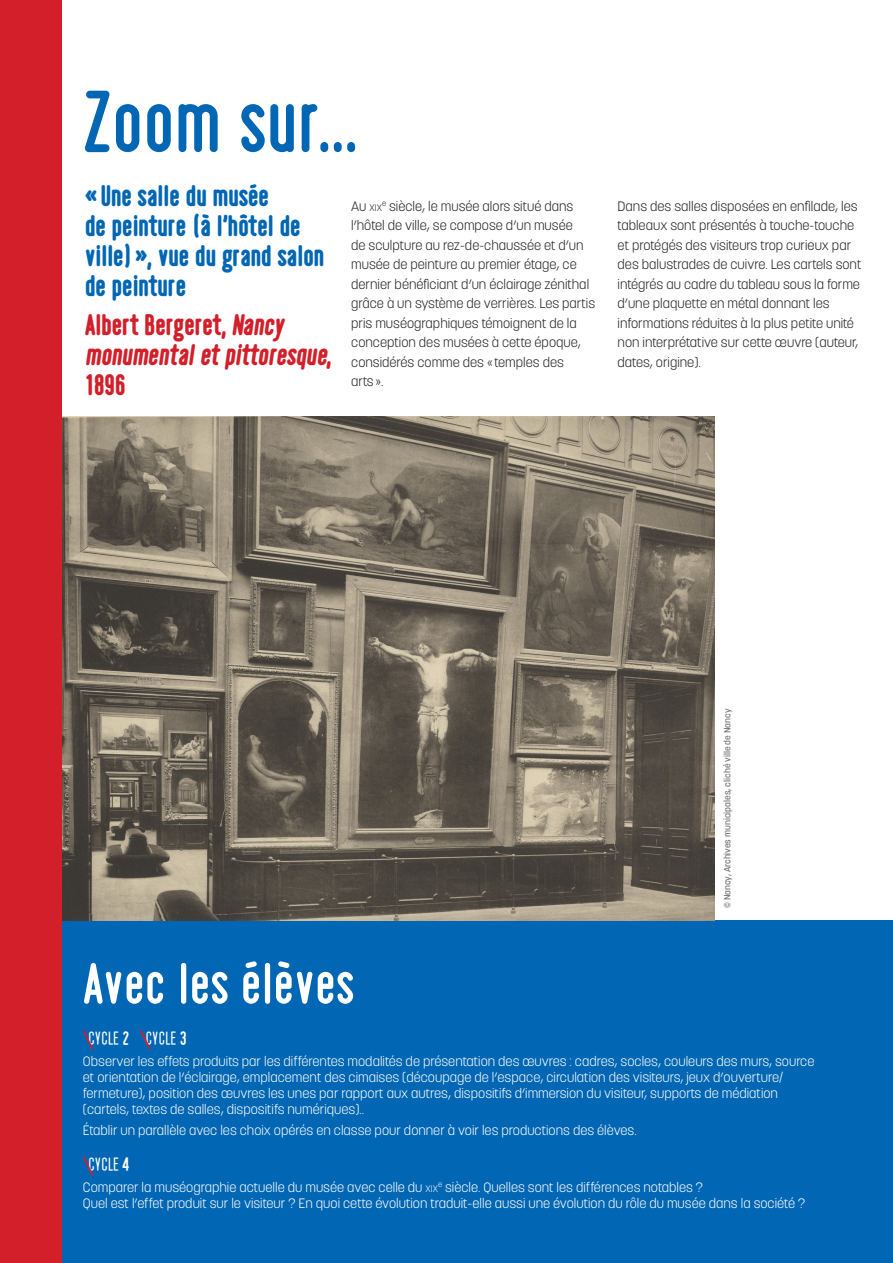
<style>
.page{position:relative;width:893px;height:1263px;background:#fff}
.page>*{position:absolute;margin:0;border:0;box-sizing:border-box;transform-origin:0 0}
.t1{font:700 90px "Playtime";color:#0166b3}
.t2{font:700 60px "Playtime";color:#fff}
.t3{font:900 30px/30px "Playtime";color:#0166b3}
.t4{font:900 30px/30px "Playtime";color:#d31f2a}
.t5{font:20.1px "Playtime";letter-spacing:-.02em;color:#fff}
.t6{font:300 13.5px/16.2px "Korolev";color:#fff}
.t7{font:300 13.5px/19.5px "Korolev";color:#231f20}
.t8{font:300 9.45px "Korolev";color:#231f20}
.t9{font:500 9px "Korolev";color:#6c6d70}
.s1{font-size:13.5px}
.s2{font-weight:700}
.s3{font-size:9.45px}
</style>
<div class="page">
<div style="left:62px;top:921px;width:831px;height:342px;background:#0166b3"></div>
<svg style="left:83px;top:1030px;width:10px;height:20px"></svg>
<svg style="left:140px;top:1030px;width:11px;height:20px"></svg>
<svg style="left:83px;top:1156px;width:10px;height:20px"></svg>
<img style="left:62px;top:417px;width:652px;height:504px">
<div style="left:0;top:0;width:62px;height:1263px;background:#d31f2a"></div>
<p class="t1" style="left:83px;top:71px;width:276px">Zoom sur...</p>
<p class="t3" style="left:85px;top:181px;width:241px">«Une salle du musée<br>de peinture (à l’hôtel de ville)», vue du grand salon de peinture</p>
<p class="t4" style="left:85px;top:309px;width:248px">Albert Bergeret, Nancy monumentaletpittoresque,<br>1896</p>
<p class="t7" style="left:351px;top:196px;width:245px;text-indent:31px"><sup>e</sup> siècle, le musée alors situé dans l’hôtel de ville, se compose d’un musée<br>de sculpture au rez-de-chaussée et d’un musée de peinture au premier étage, ce dernier bénéficiant d’un éclairage zénithal grâce à un système de verrières. Les partis pris muséographiques témoignent de la conception des musées à cette époque, considérés comme des « temples des arts».</p>
<p class="t7" style="left:618px;top:196px;width:245px">Dans des salles disposées en enfilade, les tableaux sont présentés à touche-touche et protégés des visiteurs trop curieux par des balustrades de cuivre. Les cartels sont intégrés au cadre du tableau sous la forme d’une plaquette en métal donnant les informations réduites à la plus petite unité non interprétative sur cette œuvre (auteur, dates, origine).</p>
<p class="t8" style="left:351px;top:202px;width:32px"><span class="s1">Au</span> XIX</p>
<p class="t9" style="left:722px;top:908px;width:201px;rotate:-90deg">© Nancy, Archives municipales, cliché ville de Nancy</p>
<p class="t2" style="left:83px;top:949px;width:273px">Avec les élèves</p>
<p class="t5" style="left:88px;top:1027px;width:43px">CYCLE <span class="s2">2</span></p>
<p class="t5" style="left:145px;top:1027px;width:43px">CYCLE <span class="s2">3</span></p>
<p class="t6" style="left:83px;top:1053px;width:733px">Observer les effets produits par les différentes modalités de présentation des œuvres : cadres, socles, couleurs des murs, source et orientation de l’éclairage, emplacement des cimaises (découpage de l’espace, circulation des visiteurs, jeux d’ouverture/ fermeture), position des œuvres les unes par rapport aux autres, dispositifs d’immersion du visiteur, supports de médiation (cartels, textes de salles, dispositifs numériques)..</p>
<p class="t6" style="left:83px;top:1122px;width:555px">Établir un parallèle avec les choix opérés en classe pour donner à voir les productions des élèves.</p>
<p class="t5" style="left:88px;top:1153px;width:43px">CYCLE <span class="s2">4</span></p>
<p class="t6" style="left:83px;top:1179px;width:724px">Comparer la muséographie actuelle du musée avec celle du <span class="s3">XIX</span><sup>e</sup> siècle. Quelles sont les différences notables ?<br>Quel est l’effet produit sur le visiteur ? En quoi cette évolution traduit-elle aussi une évolution du rôle du musée dans la société ?</p>
</div>
